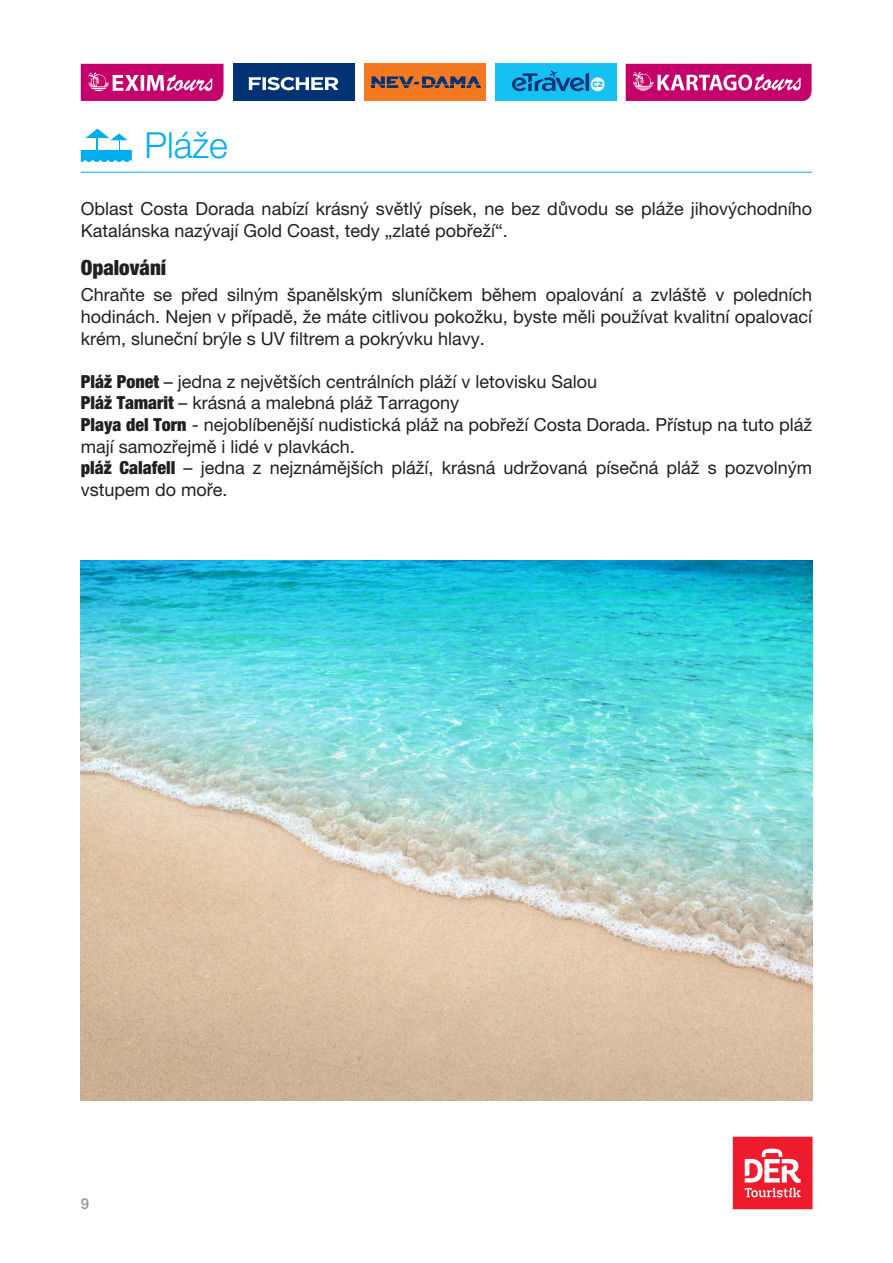
<style>
.page{position:relative;width:893px;height:1263px;background:#fff}
.page>*{position:absolute;margin:0;border:0;box-sizing:border-box;transform-origin:0 0}
.t1{font:300 36px "Helvetica Neue CE";color:#00aeef}
.t2{font:900 condensed 21px "Helvetica Neue CE";color:#231f20}
.t3{font:18px/21.6px "Helvetica Neue CE";color:#231f20}
.t4{font:500 15px "Helvetica Neue CE";color:#939598}
.s1{font-weight:900;font-stretch:condensed}
</style>
<div class="page">
<div style="left:233px;top:64px;width:121px;height:37px;background:#013374"></div>
<svg style="left:248px;top:77px;width:91px;height:13px"></svg>
<div style="left:364px;top:64px;width:121px;height:37px;background:#f47921"></div>
<svg style="left:371px;top:76px;width:110px;height:12px"></svg>
<div style="left:495px;top:64px;width:121px;height:37px;background:#15c0f2"></div>
<svg style="left:512px;top:71px;width:93px;height:20px"></svg>
<svg style="left:81px;top:64px;width:143px;height:37px;background:#cd2b83"></svg>
<svg style="left:626px;top:64px;width:186px;height:37px;background:#ce2c84"></svg>
<div style="left:733px;top:1137px;width:79px;height:72px;background:#ee1b2d"></div>
<svg style="left:745px;top:1148px;width:56px;height:49px"></svg>
<img style="left:81px;top:561px;width:731px;height:540px">
<hr style="left:81px;top:172px;width:731px;height:1px;background:#00aeef">
<svg style="left:81px;top:129px;width:51px;height:33px"></svg>
<h1 class="t1" style="left:145px;top:124px;width:85px">Pláže</h1>
<p class="t3" style="left:81px;top:198px;width:733px">Oblast Costa Dorada nabízí krásný světlý písek, ne bez důvodu se pláže jihovýchodního<br>Katalánska nazývají Gold Coast, tedy „zlaté pobřeží“.</p>
<p class="t2" style="left:81px;top:255px;width:87px">Opalování</p>
<p class="t3" style="left:81px;top:284px;width:733px;text-align:justify">Chraňte se před silným španělským sluníčkem během opalování a zvláště v poledních hodinách. Nejen v případě, že máte citlivou pokožku, byste měli používat kvalitní opalovací krém, sluneční brýle s UV filtrem a pokrývku hlavy.</p>
<p class="t3" style="left:81px;top:371px;width:733px"><span class="s1">Pláž Ponet</span> – jedna z největších centrálních pláží v letovisku Salou<br><span class="s1">Pláž Tamarit</span> – krásná a malebná pláž Tarragony<br><span class="s1">Playa del Torn</span> - nejoblíbenější nudistická pláž na pobřeží Costa Dorada. Přístup na tuto pláž mají samozřejmě i lidé v plavkách.<br><span class="s1">pláž Calafell</span> – jedna z nejznámějších pláží, krásná udržovaná písečná pláž s pozvolným vstupem do moře.</p>
<p class="t4" style="left:81px;top:1194px;width:10px">9</p>
</div>
